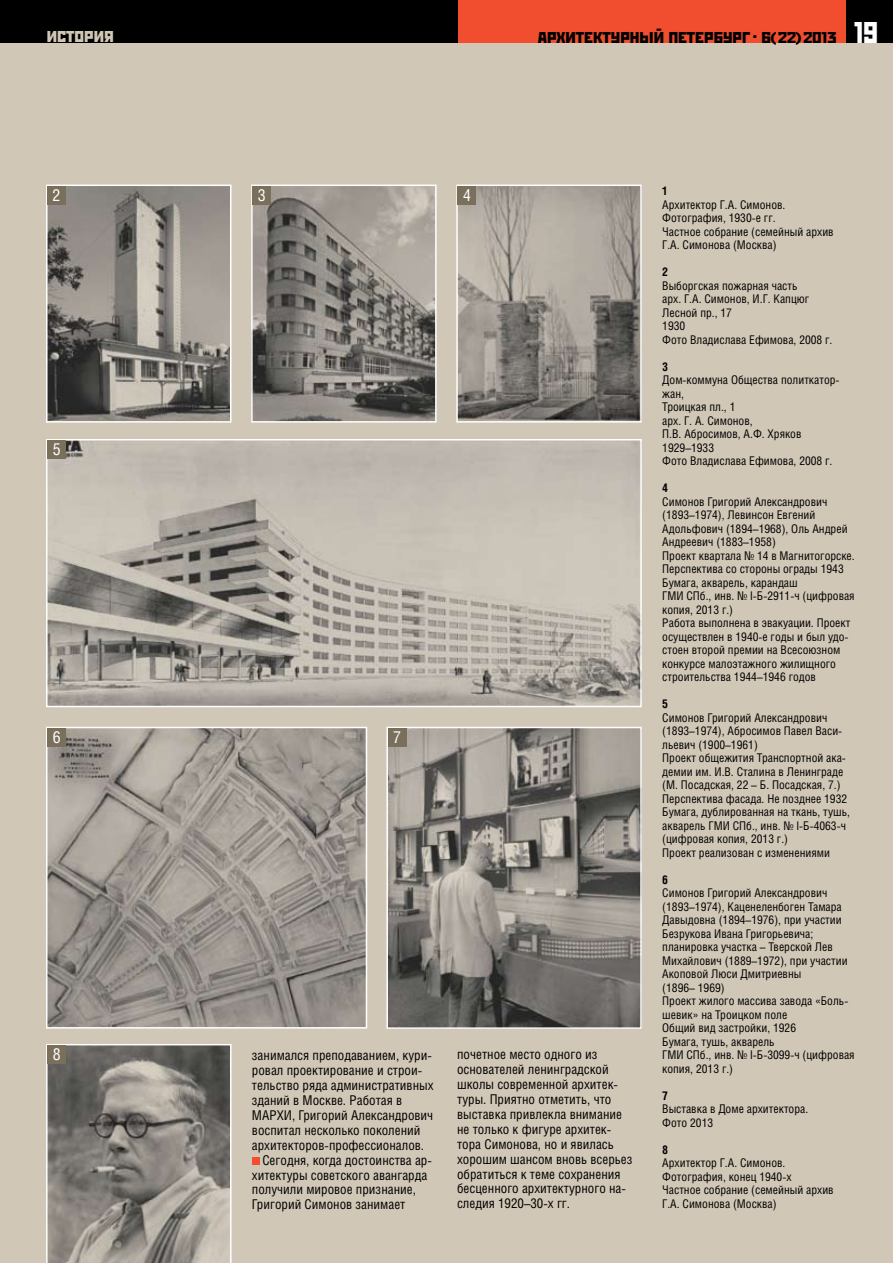
<style>
.page{position:relative;width:893px;height:1263px;background:#d1c7b6}
.page>*{position:absolute;margin:0;border:0;box-sizing:border-box;transform-origin:0 0}
.t1{font:19.95px "Stenberg C";color:#000}
.t2{font:19.95px "Stenberg C";color:#d1c7b6}
.t3{font:16.5px "Helios Cond";color:#fff}
.t4{font:15.75px "Stenberg C";letter-spacing:-.015em;color:#000;scale:1.22 1}
.t5{font:13.5px/14.9px "Helios Cond";color:#000}
.t6{font:12px/13.5px "Helios Cond";color:#000}
.t7{font:700 12px "Helios Cond";color:#000}
.s1{font-size:30px;color:#fff}
</style>
<div class="page">
<div style="left:457px;top:0;width:389px;height:43px;background:#f04e2f"></div>
<div style="left:0;top:0;width:457px;height:43px;background:#000"></div>
<div style="left:846px;top:0;width:47px;height:43px;background:#000"></div>
<div style="left:252px;top:1157px;width:7px;height:7px;background:#f04e2f"></div>
<img style="left:49px;top:188px;width:179px;height:232px">
<div style="left:46px;top:185px;width:185px;height:238px;border:2px solid #fff"></div>
<img style="left:254px;top:188px;width:180px;height:232px">
<div style="left:251px;top:185px;width:186px;height:238px;border:2px solid #fff"></div>
<img style="left:459px;top:188px;width:180px;height:232px">
<div style="left:456px;top:185px;width:186px;height:238px;border:2px solid #fff"></div>
<img style="left:49px;top:442px;width:590px;height:262px">
<div style="left:46px;top:439px;width:596px;height:268px;border:2px solid #fff"></div>
<img style="left:49px;top:730px;width:315px;height:295px">
<div style="left:46px;top:727px;width:321px;height:301px;border:2px solid #fff"></div>
<img style="left:389px;top:730px;width:250px;height:296px">
<div style="left:386px;top:727px;width:256px;height:302px;border:2px solid #fff"></div>
<svg style="left:46px;top:1044px;width:186px;height:219px;background:#88847e"></svg>
<div style="left:48px;top:186px;width:18px;height:18px;background:#796f5b"></div>
<div style="left:253px;top:186px;width:18px;height:18px;background:#796f5b"></div>
<div style="left:458px;top:186px;width:18px;height:18px;background:#796f5b"></div>
<div style="left:48px;top:441px;width:18px;height:18px;background:#796f5b"></div>
<div style="left:48px;top:728px;width:18px;height:18px;background:#796f5b"></div>
<div style="left:48px;top:1045px;width:18px;height:19px;background:#796f5b"></div>
<div style="left:388px;top:728px;width:18px;height:18px;background:#796f5b"></div>
<h1 class="t2" style="left:47px;top:25px;width:69px">история</h1>
<h3 class="t4" style="left:753px;top:28px;width:104px"><sup>.</sup> 6(22)2013 <span class="s1">19</span></h3>
<h1 class="t1" style="left:538px;top:25px;width:213px">архитектурный петербург</h1>
<h2 class="t3" style="left:53px;top:185px;width:9px">2</h2>
<h2 class="t3" style="left:258px;top:185px;width:9px">3</h2>
<h2 class="t3" style="left:463px;top:185px;width:9px">4</h2>
<h2 class="t3" style="left:53px;top:439px;width:9px">5</h2>
<h2 class="t3" style="left:53px;top:727px;width:9px">6</h2>
<h2 class="t3" style="left:53px;top:1044px;width:9px">8</h2>
<h2 class="t3" style="left:393px;top:727px;width:9px">7</h2>
<p class="t5" style="left:252px;top:1048px;width:181px">занимался преподаванием, кури-</p>
<p class="t5" style="left:252px;top:1063px;width:172px">ровал проектирование и строи-</p>
<p class="t5" style="left:252px;top:1078px;width:183px">тельство ряда административных</p>
<p class="t5" style="left:252px;top:1092px;width:152px">зданий в Москве. Работая в</p>
<p class="t5" style="left:252px;top:1107px;width:183px">МАРХИ, Григорий Александрович</p>
<p class="t5" style="left:252px;top:1122px;width:170px">воспитал несколько поколений</p>
<p class="t5" style="left:252px;top:1137px;width:174px">архитекторов-профессионалов.</p>
<p class="t5" style="left:262px;top:1152px;width:171px">Сегодня, когда достоинства ар-</p>
<p class="t5" style="left:252px;top:1167px;width:177px">хитектуры советского авангарда</p>
<p class="t5" style="left:252px;top:1182px;width:166px">получили мировое признание,</p>
<p class="t5" style="left:252px;top:1197px;width:155px">Григорий Симонов занимает</p>
<p class="t5" style="left:457px;top:1047px;width:177px">почетное место одного из основателей ленинградской школы современной архитек&shy;туры. Приятно отметить, что выставка привлекла внимание не только к фигуре архитек&shy;тора Симонова, но и явилась хорошим шансом вновь всерьез обратиться к теме сохранения бесценного архитектурного на&shy;следия 1920–30-х гг.</p>
<p class="t7" style="left:662px;top:184px;width:7px">1</p>
<p class="t6" style="left:662px;top:197px;width:173px">Архитектор Г.А. Симонов.<br>Фотография, 1930-е гг.<br>Частное собрание (семейный архив<br>Г.А. Симонова (Москва)</p>
<p class="t7" style="left:662px;top:265px;width:8px">2</p>
<p class="t6" style="left:662px;top:278px;width:172px">Выборгская пожарная часть<br>арх. Г.А. Симонов, И.Г. Капцюг<br>Лесной пр., 17<br>1930<br>Фото Владислава Ефимова, 2008 г.</p>
<p class="t7" style="left:662px;top:359px;width:8px">3</p>
<p class="t6" style="left:662px;top:373px;width:179px">Дом-коммуна Общества политкатор&shy;жан,<br>Троицкая пл., 1<br>арх. Г. А. Симонов,<br>П.В. Абросимов, А.Ф. Хряков<br>1929–1933<br>Фото Владислава Ефимова, 2008 г.</p>
<p class="t7" style="left:662px;top:481px;width:7px">4</p>
<p class="t6" style="left:662px;top:494px;width:194px">Симонов Григорий Александрович (1893–1974), Левинсон Евгений<br>Адольфович (1894–1968), Оль Андрей<br>Андреевич (1883–1958)<br>Проект квартала № 14 в Магнитогорске.<br>Перспектива со стороны ограды 1943<br>Бумага, акварель, карандаш<br>ГМИ СПб., инв. № I-Б-2911-ч (цифровая копия, 2013 г.)<br>Работа выполнена в эвакуации. Проект осуществлен в 1940-е годы и был удо&shy;стоен второй премии на Всесоюзном конкурсе малоэтажного жилищного строительства 1944–1946 годов</p>
<p class="t7" style="left:662px;top:697px;width:7px">5</p>
<p class="t6" style="left:662px;top:710px;width:189px">Симонов Григорий Александрович (1893–1974), Абросимов Павел Васи&shy;льевич (1900–1961)<br>Проект общежития Транспортной ака&shy;демии им. И.В. Сталина в Ленинграде (М. Посадская, 22 – Б. Посадская, 7.)<br>Перспектива фасада. Не позднее 1932<br>Бумага, дублированная на ткань, тушь, акварель ГМИ СПб., инв. № I-Б-4063-ч (цифровая копия, 2013 г.)<br>Проект реализован с изменениями</p>
<p class="t7" style="left:662px;top:872px;width:7px">6</p>
<p class="t6" style="left:662px;top:886px;width:194px">Симонов Григорий Александрович (1893–1974), Каценеленбоген Тамара<br>Давыдовна (1894–1976), при участии<br>Безрукова Ивана Григорьевича; планировка участка – Тверской Лев<br>Михайлович (1889–1972), при участии<br>Акоповой Люси Дмитриевны<br>(1896– 1969)<br>Проект жилого массива завода «Боль&shy;шевик» на Троицком поле<br>Общий вид застройки, 1926<br>Бумага, тушь, акварель<br>ГМИ СПб., инв. № I-Б-3099-ч (цифровая копия, 2013 г.)</p>
<p class="t7" style="left:662px;top:1088px;width:7px">7</p>
<p class="t6" style="left:662px;top:1102px;width:147px">Выставка в Доме архитектора.<br>Фото 2013</p>
<p class="t7" style="left:662px;top:1142px;width:8px">8</p>
<p class="t6" style="left:662px;top:1156px;width:173px">Архитектор Г.А. Симонов.<br>Фотография, конец 1940-х<br>Частное собрание (семейный архив<br>Г.А. Симонова (Москва)</p>
</div>
